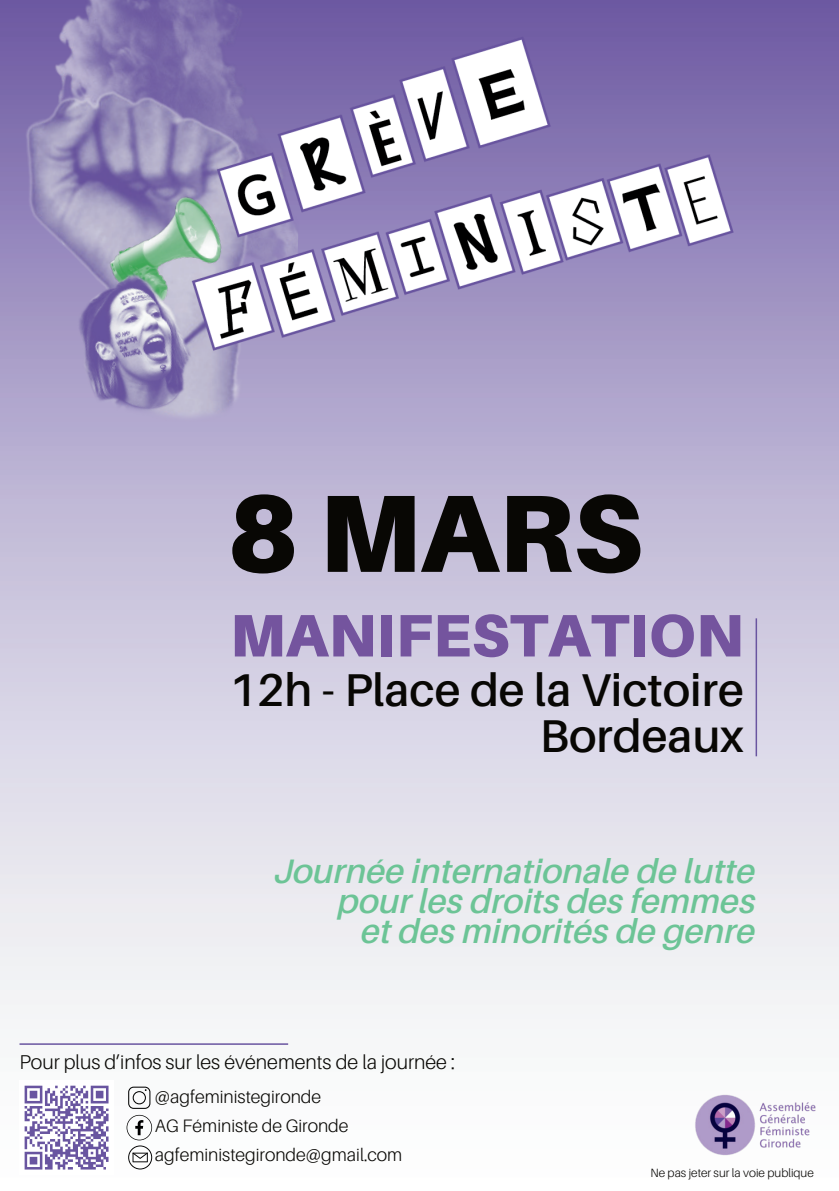
<style>
.page{position:relative;width:839px;height:1191px;background:#fff}
.page>*{position:absolute;margin:0;border:0;box-sizing:border-box;transform-origin:0 0}
.t1{font:900 110px "Amiamie";color:#080704}
.t2{font:900 60px "Amiamie";letter-spacing:.005em;color:#74549e}
.t3{font:46px/46.4px "Amiamie";color:#080704;text-align:right}
.t4{font:italic 34px/30px "Amiamie";color:#6cc496;text-align:right}
.t5{font:300 20px "Amiamie";color:#080704}
.t6{font:300 18px/29.4px "Amiamie";color:#080704}
.t7{font:300 12px "Amiamie";color:#080704}
</style>
<div class="page">
<img style="left:0;top:0;width:838px;height:1170px">
<img style="left:3px;top:0;width:311px;height:74px">
<div style="left:20px;top:1081px;width:94px;height:94px;background:#fff"></div>
<svg style="left:24px;top:1085px;width:85px;height:85px"></svg>
<svg style="left:128px;top:1087px;width:22px;height:22px"></svg>
<svg style="left:127px;top:1115px;width:25px;height:54px"></svg>
<img style="left:0;top:74px;width:295px;height:383px">
<img style="left:141px;top:21px;width:623px;height:378px">
<img style="left:97px;top:181px;width:141px;height:157px">
<img style="left:48px;top:250px;width:173px;height:189px">
<hr style="left:20px;top:1043px;width:268px;height:2px;background:#6955a0">
<hr style="left:755px;top:618px;width:2px;height:138px;background:#6955a0">
<img style="left:693px;top:1094px;width:124px;height:63px">
<h1 class="t1" style="left:227px;top:465px;width:417px">8 MARS</h1>
<h2 class="t2" style="left:230px;top:598px;width:515px">MANIFESTATION</h2>
<h3 class="t3" style="left:229px;top:669px;width:516px">12h - Place de la Victoire<br>Bordeaux</h3>
<p class="t4" style="left:274px;top:858px;width:483px">Journée internationale de lutte pour les droits des femmes<br>et des minorités de genre</p>
<p class="t5" style="left:20px;top:1049px;width:437px">Pour plus d’infos sur les événements de la journée :</p>
<p class="t6" style="left:155px;top:1082px;width:249px">@agfeministegironde<br>AG Féministe de Gironde agfeministegironde@gmail.com</p>
<p class="t7" style="left:650px;top:1164px;width:165px">Ne pas jeter sur la voie publique</p>
</div>
